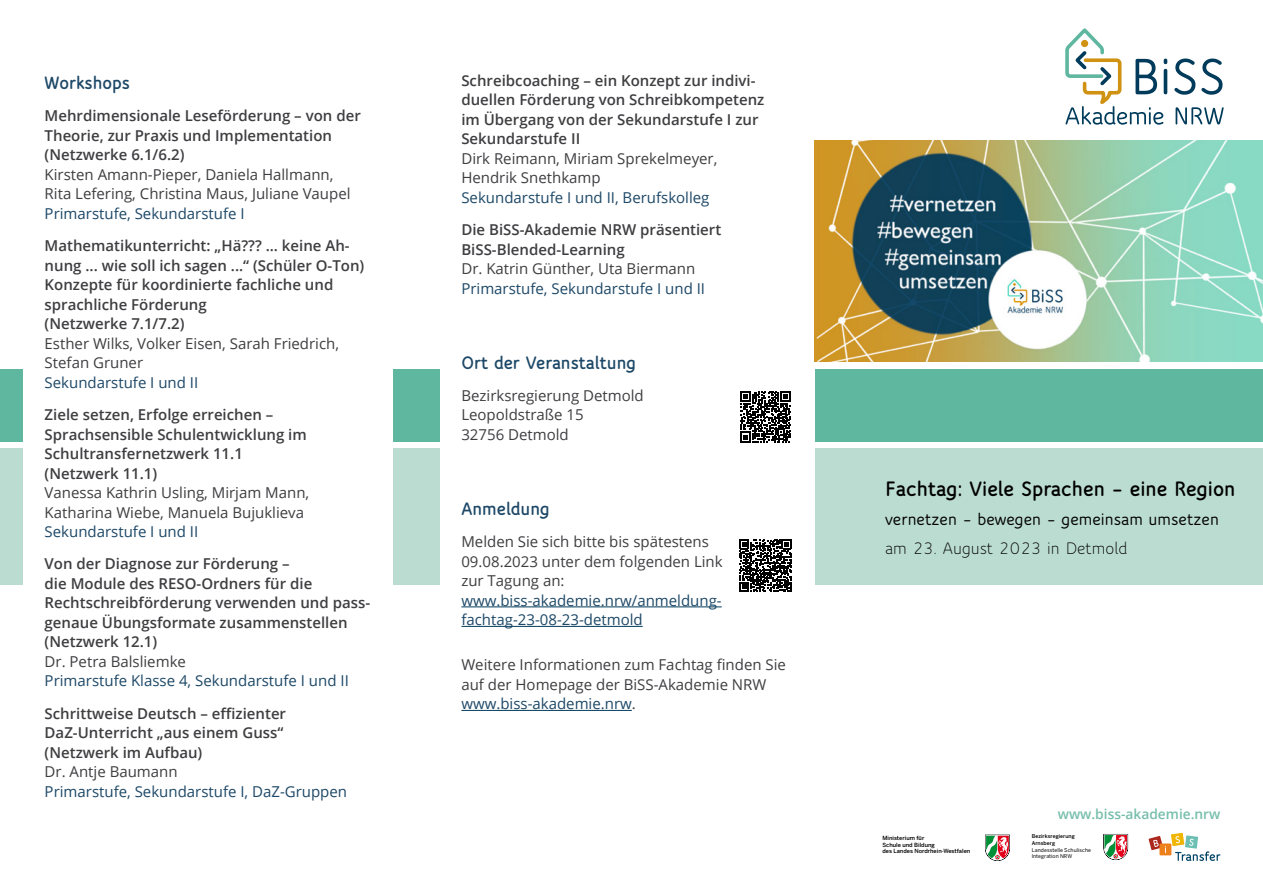
<style>
.page{position:relative;width:1263px;height:893px;background:#fff}
.page>*{position:absolute;margin:0;border:0;box-sizing:border-box;transform-origin:0 0}
.H1_Titel{font:800 22.5px "Speak Pro";color:#000}
.H2_Ueberschrift{font:800 19.5px "Speak Pro";color:#1d4867}
.H1_Titel-2{font:700 18px "Speak Pro";color:#000}
.H1_Titel-3{font:18px "Speak Pro";color:#000}
.p_Text{font:600 15px/19.5px "Open Sans";color:#3e3d40}
.p_Text-2{font:15px/19.5px "Open Sans";color:#3e3d40}
.p_Text-3{font:15px/19.5px "Open Sans";color:#1d4867}
.t1{font:600 13.8px "Open Sans";color:#76beaa}
.t2{font:500 5.7px/6.9px "Benton Sans";color:#000}
.t3{font:5.25px/6.3px "Benton Sans";letter-spacing:.01em;color:#000}
.t4{font:500 5.25px/6.3px "Benton Sans";letter-spacing:.01em;color:#000}
.s1{color:#1d4867}
</style>
<div class="page">
<div style="left:0;top:449px;width:1263px;height:136px;background:#bbdcd0"></div>
<div style="left:0;top:369px;width:1263px;height:72px;background:#60b7a0"></div>
<svg style="left:1174px;top:59px;width:21px;height:36px"></svg>
<svg style="left:1201px;top:59px;width:21px;height:36px"></svg>
<svg style="left:1175px;top:107px;width:48px;height:17px"></svg>
<svg style="left:1065px;top:28px;width:102px;height:97px"></svg>
<div style="left:1081px;top:40px;width:7px;height:7px;background:#d09212;border-radius:50%"></div>
<svg style="left:1149px;top:833px;width:71px;height:28px"></svg>
<svg style="left:1103px;top:834px;width:25px;height:26px"></svg>
<svg style="left:985px;top:835px;width:25px;height:26px"></svg>
<div style="left:23px;top:33px;width:370px;height:826px;background:#fff"></div>
<div style="left:440px;top:33px;width:374px;height:826px;background:#fff"></div>
<hr style="left:461px;top:606px;width:261px;height:1px;background:#003b5c">
<hr style="left:461px;top:626px;width:182px;height:1px;background:#003b5c">
<hr style="left:461px;top:710px;width:171px;height:1px;background:#003b5c">
<svg style="left:739px;top:539px;width:53px;height:53px"></svg>
<svg style="left:740px;top:391px;width:51px;height:51px"></svg>
<img style="left:814px;top:141px;width:449px;height:221px">
<h2 class="H2_Ueberschrift" style="left:45px;top:71px;width:87px">Workshops</h2>
<p class="p_Text" style="left:45px;top:106px;width:318px">Mehrdimensionale Leseförderung – von der<br>Theorie, zur Praxis und Implementation (Netzwerke 6.1/6.2)</p>
<p class="p_Text-2" style="left:45px;top:164px;width:307px">Kirsten Amann-Pieper, Daniela Hallmann,<br>Rita Lefering, Christina Maus, Juliane Vaupel</p>
<p class="p_Text-3" style="left:45px;top:203px;width:201px">Primarstufe, Sekundarstufe I</p>
<p class="p_Text" style="left:45px;top:236px;width:321px">Mathematikunterricht: „Hä??? ... keine Ah&shy;nung ... wie soll ich sagen ...“ (Schüler O-Ton)<br>Konzepte für koordinierte fachliche und sprachliche Förderung<br>(Netzwerke 7.1/7.2)</p>
<p class="p_Text-2" style="left:45px;top:333px;width:296px">Esther Wilks, Volker Eisen, Sarah Friedrich,<br>Stefan Gruner</p>
<p class="p_Text-3" style="left:45px;top:372px;width:155px">Sekundarstufe I und II</p>
<p class="p_Text" style="left:45px;top:404px;width:264px">Ziele setzen, Erfolge erreichen –<br>Sprachsensible Schulentwicklung im<br>Schultransfernetzwerk 11.1 (Netzwerk 11.1)</p>
<p class="p_Text-2" style="left:45px;top:482px;width:266px">Vanessa Kathrin Usling, Mirjam Mann,<br>Katharina Wiebe, Manuela Bujuklieva</p>
<p class="p_Text-3" style="left:45px;top:521px;width:155px">Sekundarstufe I und II</p>
<p class="p_Text" style="left:45px;top:554px;width:327px">Von der Diagnose zur Förderung –<br>die Module des RESO-Ordners für die Rechtschreibförderung verwenden und pass&shy;genaue Übungsformate zusammenstellen (Netzwerk 12.1)</p>
<p class="p_Text-2" style="left:45px;top:651px;width:143px">Dr. Petra Balsliemke</p>
<p class="p_Text-3" style="left:45px;top:671px;width:306px">Primarstufe Klasse 4, Sekundarstufe I und II</p>
<p class="p_Text" style="left:45px;top:703px;width:243px">Schrittweise Deutsch – effizienter<br>DaZ-Unterricht „aus einem Guss“ (Netzwerk im Aufbau)</p>
<p class="p_Text-2" style="left:45px;top:761px;width:135px">Dr. Antje Baumann</p>
<p class="p_Text-3" style="left:45px;top:781px;width:304px">Primarstufe, Sekundarstufe I, DaZ-Gruppen</p>
<p class="p_Text" style="left:461px;top:70px;width:305px">Schreibcoaching – ein Konzept zur indivi&shy;duellen Förderung von Schreibkompetenz im Übergang von der Sekundarstufe I zur Sekundarstufe II</p>
<p class="p_Text-2" style="left:461px;top:148px;width:258px">Dirk Reimann, Miriam Sprekelmeyer,<br>Hendrik Snethkamp</p>
<p class="p_Text-3" style="left:461px;top:187px;width:250px">Sekundarstufe I und II, Berufskolleg</p>
<p class="p_Text" style="left:461px;top:220px;width:261px">Die BiSS-Akademie NRW präsentiert<br>BiSS-Blended-Learning</p>
<p class="p_Text-2" style="left:461px;top:259px;width:235px">Dr. Katrin Günther, Uta Biermann</p>
<p class="p_Text-3" style="left:461px;top:278px;width:245px">Primarstufe, Sekundarstufe I und II</p>
<h2 class="H2_Ueberschrift" style="left:461px;top:351px;width:176px">Ort der Veranstaltung</h2>
<p class="p_Text-2" style="left:461px;top:385px;width:184px">Bezirksregierung Detmold</p>
<p class="p_Text-2" style="left:461px;top:405px;width:124px">Leopoldstraße 15</p>
<p class="p_Text-2" style="left:461px;top:424px;width:109px">32756 Detmold</p>
<h2 class="H2_Ueberschrift" style="left:461px;top:497px;width:90px">Anmeldung</h2>
<p class="p_Text-2" style="left:461px;top:532px;width:263px">Melden Sie sich bitte bis spätestens<br>09.08.2023 unter dem folgenden Link zur Tagung an:</p>
<p class="p_Text-3" style="left:461px;top:590px;width:262px">www.biss-akademie.nrw/anmeldung&shy;fachtag-23-08-23-detmold</p>
<p class="p_Text-2" style="left:461px;top:655px;width:326px">Weitere Informationen zum Fachtag finden Sie auf der Homepage der BiSS-Akademie NRW <span class="s1">www.biss-akademie.nrw</span>.</p>
<h1 class="H1_Titel" style="left:885px;top:476px;width:352px">Fachtag: Viele Sprachen – eine Region</h1>
<h1 class="H1_Titel-2" style="left:885px;top:509px;width:335px">vernetzen – bewegen – gemeinsam umsetzen</h1>
<h1 class="H1_Titel-3" style="left:885px;top:538px;width:244px">am 23. August 2023 in Detmold</h1>
<p class="t2" style="left:882px;top:834px;width:89px">Ministerium für<br>Schule und Bildung<br>des Landes Nordrhein-Westfalen</p>
<p class="t1" style="left:1058px;top:804px;width:164px">www.biss-akademie.nrw</p>
<p class="t4" style="left:1032px;top:833px;width:45px">Bezirksregierung<br>Arnsberg</p>
<p class="t3" style="left:1032px;top:847px;width:61px">Landesstelle Schulische<br>Integration NRW</p>
</div>
